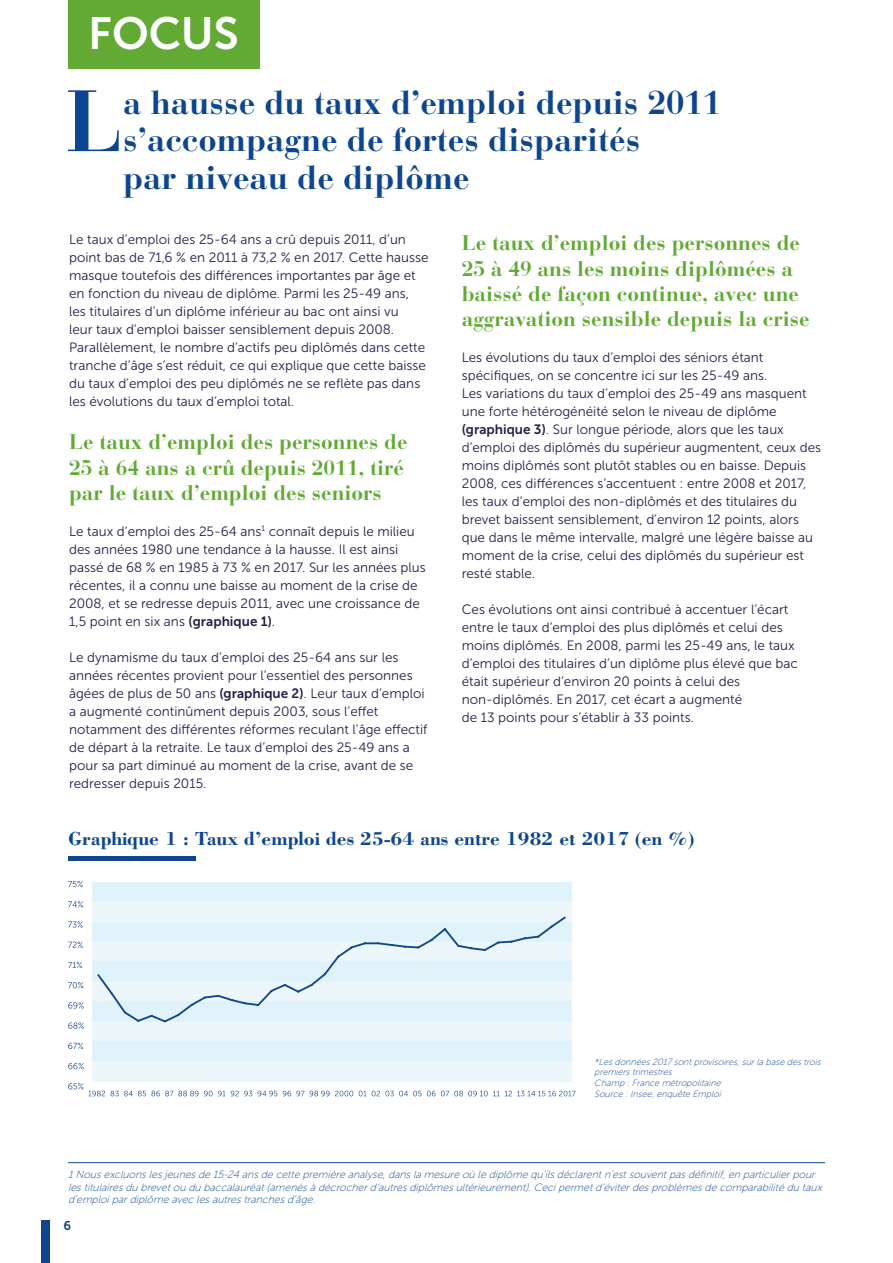
<style>
.page{position:relative;width:893px;height:1263px;background:#fff}
.page>*{position:absolute;margin:0;border:0;box-sizing:border-box;transform-origin:0 0}
.t1{font:700 86.25px "Bauer Bodoni";color:#0d468e}
.t2{font:45px "Museo Sans 700";color:#fff}
.t3{font:700 33px/37.5px "Bauer Bodoni";color:#0d468e}
.t4{font:700 21px/25.2px "Bauer Bodoni";color:#62aa33}
.t5{font:700 19.5px "Bodoni";color:#0d468e}
.t6{font:13.5px/18px "Museo Sans 300";color:#25204b}
.t7{font:12.75px "Museo Sans 700";color:#0d468e}
.t8{font:italic 10.5px/12.6px "Museo Sans 100";color:#0d468e}
.t9{font:italic 9px/10.8px "Museo Sans 100";color:#0d468e}
.s1{font-family:"Museo Sans 700"}
</style>
<div class="page">
<div style="left:41px;top:1220px;width:9px;height:43px;background:#0d468e"></div>
<div style="left:68px;top:0;width:191px;height:68px;background:#62aa33"></div>
<hr style="left:68px;top:1162px;width:757px;height:1px;background:#0d468e">
<hr style="left:68px;top:857px;width:128px;height:4px;background:#0d468e">
<div style="left:92px;top:902px;width:480px;height:180px;background:#edf7fb"></div>
<div style="left:92px;top:882px;width:480px;height:20px;background:#e0f2fa"></div>
<div style="left:92px;top:1042px;width:480px;height:20px;background:#e0f2fa"></div>
<svg style="left:96px;top:915px;width:471px;height:109px;background:#e1f0f8"></svg>
<svg style="left:111px;top:1091px;width:101px;height:5px"></svg>
<svg style="left:218px;top:1091px;width:34px;height:5px"></svg>
<svg style="left:258px;top:1091px;width:19px;height:5px"></svg>
<svg style="left:283px;top:1091px;width:70px;height:5px"></svg>
<svg style="left:359px;top:1091px;width:76px;height:5px"></svg>
<svg style="left:441px;top:1091px;width:135px;height:5px"></svg>
<svg style="left:68px;top:1083px;width:37px;height:13px"></svg>
<svg style="left:68px;top:1063px;width:16px;height:6px"></svg>
<svg style="left:68px;top:1043px;width:15px;height:6px"></svg>
<svg style="left:68px;top:1022px;width:16px;height:7px"></svg>
<svg style="left:68px;top:1002px;width:16px;height:6px"></svg>
<svg style="left:68px;top:982px;width:15px;height:6px"></svg>
<svg style="left:68px;top:962px;width:14px;height:6px"></svg>
<svg style="left:68px;top:941px;width:15px;height:7px"></svg>
<svg style="left:68px;top:921px;width:15px;height:7px"></svg>
<svg style="left:68px;top:901px;width:15px;height:6px"></svg>
<svg style="left:68px;top:881px;width:15px;height:6px"></svg>
<p class="t2" style="left:88px;top:9px;width:152px">FOCUS</p>
<p class="t1" style="left:66px;top:69px;width:59px">L</p>
<p class="t3" style="left:123px;top:84px;width:599px">a hausse du taux d’emploi depuis 2011 s’accompagne de fortes disparités<br>par niveau de diplôme</p>
<p class="t6" style="left:69px;top:231px;width:361px">Le taux d’emploi des 25-64 ans a crû depuis 2011, d’un point bas de 71,6 % en 2011 à 73,2 % en 2017. Cette hausse masque toutefois des différences importantes par âge et en fonction du niveau de diplôme. Parmi les 25-49 ans,</p>
<p class="t6" style="left:69px;top:303px;width:331px">les titulaires d’un diplôme inférieur au bac ont ainsi vu</p>
<p class="t6" style="left:69px;top:321px;width:327px">leur taux d’emploi baisser sensiblement depuis 2008.</p>
<p class="t6" style="left:69px;top:339px;width:358px">Parallèlement, le nombre d’actifs peu diplômés dans cette tranche d’âge s’est réduit, ce qui explique que cette baisse du taux d’emploi des peu diplômés ne se reflète pas dans les évolutions du taux d’emploi total.</p>
<p class="t4" style="left:69px;top:430px;width:340px">Le taux d’emploi des personnes de<br>25 à 64 ans a crû depuis 2011, tiré par le taux d’emploi des seniors</p>
<p class="t6" style="left:69px;top:522px;width:358px">Le taux d’emploi des 25-64 ans<sup>1</sup> connaît depuis le milieu des années 1980 une tendance à la hausse. Il est ainsi passé de 68 % en 1985 à 73 % en 2017. Sur les années plus récentes, il a connu une baisse au moment de la crise de 2008, et se redresse depuis 2011, avec une croissance de 1,5 point en six ans <span class="s1">(graphique 1)</span>.</p>
<p class="t6" style="left:69px;top:648px;width:357px">Le dynamisme du taux d’emploi des 25-64 ans sur les années récentes provient pour l’essentiel des personnes âgées de plus de 50 ans <span class="s1">(graphique 2)</span>. Leur taux d’emploi a augmenté continûment depuis 2003, sous l’effet</p>
<p class="t6" style="left:69px;top:720px;width:360px">notamment des différentes réformes reculant l’âge effectif de départ à la retraite. Le taux d’emploi des 25-49 ans a pour sa part diminué au moment de la crise, avant de se redresser depuis 2015.</p>
<p class="t4" style="left:462px;top:231px;width:340px">Le taux d’emploi des personnes de</p>
<p class="t4" style="left:462px;top:256px;width:339px">25 à 49 ans les moins diplômées a baissé de façon continue, avec une</p>
<p class="t4" style="left:462px;top:306px;width:349px">aggravation sensible depuis la crise</p>
<p class="t6" style="left:462px;top:348px;width:303px">Les évolutions du taux d’emploi des séniors étant</p>
<p class="t6" style="left:462px;top:366px;width:307px">spécifiques, on se concentre ici sur les 25-49 ans.</p>
<p class="t6" style="left:462px;top:384px;width:346px">Les variations du taux d’emploi des 25-49 ans masquent une forte hétérogénéité selon le niveau de diplôme</p>
<p class="t6" style="left:462px;top:420px;width:361px"><span class="s1">(graphique 3)</span>. Sur longue période, alors que les taux d’emploi des diplômés du supérieur augmentent, ceux des moins diplômés sont plutôt stables ou en baisse. Depuis 2008, ces différences s’accentuent : entre 2008 et 2017, les taux d’emploi des non-diplômés et des titulaires du brevet baissent sensiblement, d’environ 12 points, alors que dans le même intervalle, malgré une légère baisse au moment de la crise, celui des diplômés du supérieur est resté stable.</p>
<p class="t6" style="left:462px;top:600px;width:338px">Ces évolutions ont ainsi contribué à accentuer l’écart entre le taux d’emploi des plus diplômés et celui des moins diplômés. En 2008, parmi les 25-49 ans, le taux d’emploi des titulaires d’un diplôme plus élevé que bac était supérieur d’environ 20 points à celui des</p>
<p class="t6" style="left:462px;top:690px;width:282px">non-diplômés. En 2017, cet écart a augmenté</p>
<p class="t6" style="left:462px;top:708px;width:234px">de 13 points pour s’établir à 33 points.</p>
<p class="t5" style="left:68px;top:827px;width:628px">Graphique 1 : Taux d’emploi des 25-64 ans entre 1982 et 2017 (en %)</p>
<p class="t9" style="left:594px;top:1056px;width:231px">*Lesdonnées2017sontprovisoires,surlabase destrois premierstrimestres</p>
<p class="t9" style="left:594px;top:1078px;width:131px">Champ :France métropolitaine</p>
<p class="t9" style="left:594px;top:1088px;width:131px">Source :Insee,enquête Emploi</p>
<p class="t8" style="left:68px;top:1168px;width:758px">1Nousexcluonslesjeunesde 15-24 ansde cette première analyse,danslamesure où le diplôme qu’ilsdéclarentn’estsouventpasdéfinitif,en particulierpour lestitulairesdu brevetou du baccalauréat(amenésàdécrocherd’autresdiplômesultérieurement).Cecipermetd’éviterdesproblèmesde comparabilité du taux d’emploipardiplôme avec lesautrestranchesd’âge.</p>
<p class="t7" style="left:63px;top:1218px;width:9px">6</p>
</div>
